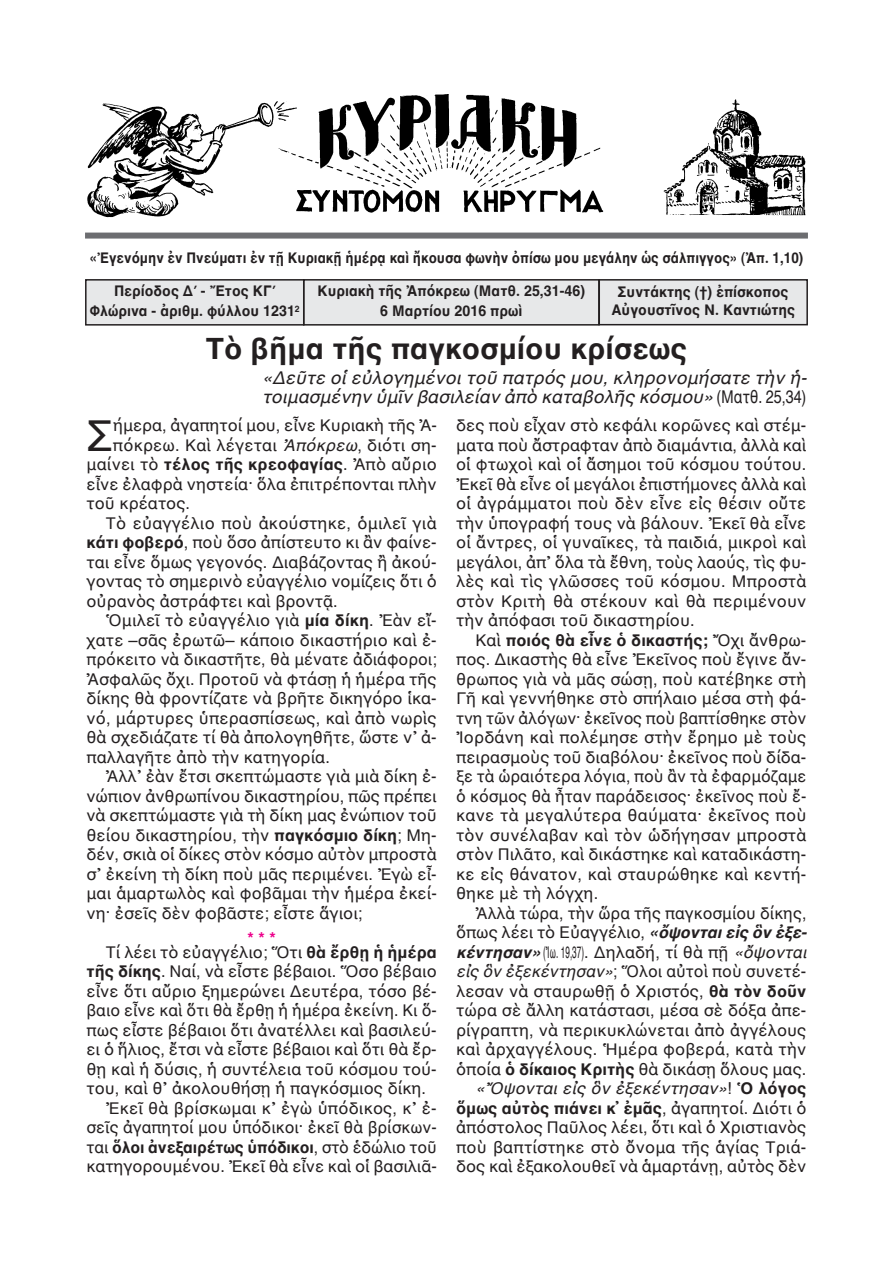
<style>
.page{position:relative;width:893px;height:1263px;background:#fff}
.page>*{position:absolute;margin:0;border:0;box-sizing:border-box;transform-origin:0 0}
.t1{font:43.5px "AL Helvetica";color:#231f20}
.t2{font:700 30px "AL Helvetica";color:#231f20}
.t3{font:italic 18px/19.5px "AL Helvetica";color:#231f20}
.t4{font:16.5px/19.5px "AL Helvetica";color:#231f20;text-align:justify}
.t5{font:700 16.5px "AL Helvetica";letter-spacing:-.01em;color:#231f20}
.t6{font:700 16.5px "AL Helvetica";letter-spacing:.01em;color:#231f20}
.t7{font:700 15px/19.5px "AL Helvetica";color:#231f20;text-align:center;scale:.95 1}
.t8{font:700 15px "AL Helvetica";color:#231f20;scale:.9 1}
.s1{font-style:normal}
.s2{font-style:italic}
.s3{font-weight:400}
.s4{font-weight:700}
.s5{font-weight:700;color:#ed028c}
.s6{font-weight:700;font-style:italic}
</style>
<div class="page">
<div style="left:304px;top:280px;width:295px;height:45px;background:#e7e8e9"></div>
<div style="left:303px;top:279px;width:297px;height:47px;border:2px solid #231f20"></div>
<div style="left:87px;top:281px;width:216px;height:43px;background:#e7e8e9"></div>
<div style="left:85px;top:279px;width:219px;height:47px;border:2px solid #231f20"></div>
<div style="left:600px;top:281px;width:206px;height:43px;background:#e7e8e9"></div>
<div style="left:598px;top:279px;width:210px;height:46px;border:2px solid #231f20"></div>
<div style="left:85px;top:233px;width:723px;height:6px;background:#6c6d70"></div>
<img style="left:87px;top:94px;width:719px;height:124px">
<p class="t8" style="left:90px;top:249px;width:794px">«Ἐγενόμην ἐν Πνεύματι ἐν τῇ Κυριακῇ ἡμέρᾳ καὶ ἤκουσα φωνὴν ὀπίσω μου μεγάλην ὡς σάλπιγγος» (Ἀπ. 1,10)</p>
<p class="t7" style="left:317px;top:281px;width:283px">Κυριακὴ τῆς Ἀπόκρεω (Ματθ. 25,31-46)<br>6 Μαρτίου 2016 πρωὶ</p>
<p class="t7" style="left:90px;top:281px;width:222px">Περίοδος Δ΄ - Ἔτος ΚΓ΄<br>Φλώρινα - ἀριθμ. φύλλου 1231<sup>2</sup></p>
<p class="t7" style="left:611px;top:283px;width:195px;line-height:18px">Συντάκτης (†) ἐπίσκοπος<br>Αὐγουστῖνος Ν. Καντιώτης</p>
<h2 class="t2" style="left:206px;top:330px;width:483px">Τὸ βῆμα τῆς παγκοσμίου κρίσεως</h2>
<p class="t3" style="left:262px;top:367px;width:546px">«Δεῦτε οἱ εὐλογημένοι τοῦ πατρός μου, κληρονομήσατε τὴν ἡ&shy;τοιμασμένην ὑμῖν βασιλείαν ἀπὸ καταβολῆς κόσμου» <span class="s1">(Ματθ. 25,34)</span></p>
<h1 class="t1" style="left:87px;top:409px;width:28px">Σ</h1>
<p class="t4" style="left:113px;top:415px;width:325px">ήμερα, ἀγαπητοί μου, εἶνε Κυριακὴ τῆς Ἀ-</p>
<p class="t4" style="left:113px;top:435px;width:325px">πόκρεω. Καὶ λέγεται <span class="s2">Ἀπόκρεω</span>, διότι ση-</p>
<p class="t6" style="left:87px;top:454px;width:352px"><span class="s3">μαίνει τὸ</span> τέλος τῆς κρεοφαγίας<span class="s3">. Ἀπὸ αὔριο</span></p>
<p class="t4" style="left:87px;top:474px;width:352px">εἶνε ἐλαφρὰ νηστεία· ὅλα ἐπιτρέπονται πλὴν</p>
<p class="t4" style="left:87px;top:493px;width:105px">τοῦ κρέατος.</p>
<p class="t4" style="left:106px;top:513px;width:332px">Τὸ εὐαγγέλιο ποὺ ἀκούστηκε, ὁμιλεῖ γιὰ</p>
<p class="t4" style="left:87px;top:532px;width:352px"><span class="s4">κάτι φοβερό</span>, ποὺ ὅσο ἀπίστευτο κι ἂν φαίνε-</p>
<p class="t4" style="left:87px;top:552px;width:352px">ται εἶνε ὅμως γεγονός. Διαβάζοντας ἢ ἀκού-</p>
<p class="t4" style="left:87px;top:571px;width:352px">γοντας τὸ σημερινὸ εὐαγγέλιο νομίζεις ὅτι ὁ</p>
<p class="t4" style="left:87px;top:591px;width:253px">οὐρανὸς ἀστράφτει καὶ βροντᾷ.</p>
<p class="t4" style="left:106px;top:610px;width:332px">Ὁμιλεῖ τὸ εὐαγγέλιο γιὰ <span class="s4">μία δίκη</span>. Ἐὰν εἴ-</p>
<p class="t4" style="left:87px;top:630px;width:352px">χατε –σᾶς ἐρωτῶ– κάποιο δικαστήριο καὶ ἐ-</p>
<p class="t4" style="left:87px;top:649px;width:352px">πρόκειτο νὰ δικαστῆτε, θὰ μένατε ἀδιάφοροι;</p>
<p class="t4" style="left:87px;top:669px;width:352px">Ἀσφαλῶς ὄχι. Προτοῦ νὰ φτάσῃ ἡ ἡμέρα τῆς</p>
<p class="t4" style="left:87px;top:688px;width:352px">δίκης θὰ φροντίζατε νὰ βρῆτε δικηγόρο ἱκα-</p>
<p class="t4" style="left:87px;top:708px;width:352px">νό, μάρτυρες ὑπερασπίσεως, καὶ ἀπὸ νωρὶς</p>
<p class="t4" style="left:87px;top:727px;width:352px">θὰ σχεδιάζατε τί θὰ ἀπολογηθῆτε, ὥστε ν᾿ ἀ-</p>
<p class="t4" style="left:87px;top:747px;width:245px">παλλαγῆτε ἀπὸ τὴν κατηγορία.</p>
<p class="t4" style="left:106px;top:766px;width:332px">Ἀλλ᾿ ἐὰν ἔτσι σκεπτώμαστε γιὰ μιὰ δίκη ἐ-</p>
<p class="t4" style="left:87px;top:786px;width:352px">νώπιον ἀνθρωπίνου δικαστηρίου, πῶς πρέπει</p>
<p class="t4" style="left:87px;top:805px;width:352px">νὰ σκεπτώμαστε γιὰ τὴ δίκη μας ἐνώπιον τοῦ</p>
<p class="t4" style="left:87px;top:825px;width:352px">θείου δικαστηρίου, τὴν <span class="s4">παγκόσμιο δίκη</span>; Μη-</p>
<p class="t4" style="left:87px;top:844px;width:352px">δέν, σκιὰ οἱ δίκες στὸν κόσμο αὐτὸν μπροστὰ</p>
<p class="t4" style="left:87px;top:864px;width:352px">σ᾿ ἐκείνη τὴ δίκη ποὺ μᾶς περιμένει. Ἐγὼ εἶ-</p>
<p class="t4" style="left:87px;top:883px;width:352px">μαι ἁμαρτωλὸς καὶ φοβᾶμαι τὴν ἡμέρα ἐκεί-</p>
<p class="t4" style="left:87px;top:903px;width:277px">νη· ἐσεῖς δὲν φοβᾶστε; εἶστε ἅγιοι;</p>
<p class="t4" style="left:106px;top:931px;width:332px;line-height:14.1px;text-indent:142px"><span class="s5">***<br></span>Τί λέει τὸ εὐαγγέλιο; Ὅτι <span class="s4">θὰ ἔρθῃ ἡ ἡμέρα</span></p>
<p class="t4" style="left:87px;top:961px;width:352px"><span class="s4">τῆς δίκης</span>. Ναί, νὰ εἶστε βέβαιοι. Ὅσο βέβαιο</p>
<p class="t4" style="left:87px;top:981px;width:352px">εἶνε ὅτι αὔριο ξημερώνει Δευτέρα, τόσο βέ-</p>
<p class="t4" style="left:87px;top:1000px;width:352px">βαιο εἶνε καὶ ὅτι θὰ ἔρθῃ ἡ ἡμέρα ἐκείνη. Κι ὅ-</p>
<p class="t4" style="left:87px;top:1020px;width:352px">πως εἶστε βέβαιοι ὅτι ἀνατέλλει καὶ βασιλεύ-</p>
<p class="t4" style="left:87px;top:1039px;width:352px">ει ὁ ἥλιος, ἔτσι νὰ εἶστε βέβαιοι καὶ ὅτι θὰ ἔρ-</p>
<p class="t4" style="left:87px;top:1059px;width:352px">θῃ καὶ ἡ δύσις, ἡ συντέλεια τοῦ κόσμου τού-</p>
<p class="t4" style="left:87px;top:1078px;width:341px">του, καὶ θ᾿ ἀκολουθήσῃ ἡ παγκόσμιος δίκη.</p>
<p class="t4" style="left:106px;top:1098px;width:332px">Ἐκεῖ θὰ βρίσκωμαι κ᾿ ἐγὼ ὑπόδικος, κ᾿ ἐ-</p>
<p class="t4" style="left:87px;top:1117px;width:352px">σεῖς ἀγαπητοί μου ὑπόδικοι· ἐκεῖ θὰ βρίσκων-</p>
<p class="t5" style="left:87px;top:1137px;width:352px"><span class="s3">ται</span> ὅλοι ἀνεξαιρέτως ὑπόδικοι<span class="s3">, στὸ ἑδώλιο τοῦ</span></p>
<p class="t4" style="left:87px;top:1156px;width:352px">κατηγορουμένου. Ἐκεῖ θὰ εἶνε καὶ οἱ βασιλιᾶ-</p>
<p class="t4" style="left:456px;top:415px;width:352px">δες ποὺ εἶχαν στὸ κεφάλι κορῶνες καὶ στέμ&shy;ματα ποὺ ἄστραφταν ἀπὸ διαμάντια, ἀλλὰ καὶ οἱ φτωχοὶ καὶ οἱ ἄσημοι τοῦ κόσμου τούτου.<br>Ἐκεῖ θὰ εἶνε οἱ μεγάλοι ἐπιστήμονες ἀλλὰ καὶ οἱ ἀγράμματοι ποὺ δὲν εἶνε εἰς θέσιν οὔτε τὴν ὑπογραφή τους νὰ βάλουν. Ἐκεῖ θὰ εἶνε οἱ ἄντρες, οἱ γυναῖκες, τὰ παιδιά, μικροὶ καὶ μεγάλοι, ἀπ᾿ ὅλα τὰ ἔθνη, τοὺς λαούς, τὶς φυ&shy;λὲς καὶ τὶς γλῶσσες τοῦ κόσμου. Μπροστὰ στὸν Κριτὴ θὰ στέκουν καὶ θὰ περιμένουν τὴν ἀπόφασι τοῦ δικαστηρίου.</p>
<p class="t4" style="left:456px;top:630px;width:352px;text-indent:19px">Καὶ <span class="s4">ποιός θὰ εἶνε ὁ δικαστής;</span> Ὄχι ἄνθρω&shy;πος. Δικαστὴς θὰ εἶνε Ἐκεῖνος ποὺ ἔγινε ἄν&shy;θρωπος γιὰ νὰ μᾶς σώσῃ, ποὺ κατέβηκε στὴ Γῆ καὶ γεννήθηκε στὸ σπήλαιο μέσα στὴ φά&shy;τνη τῶν ἀλόγων· ἐκεῖνος ποὺ βαπτίσθηκε στὸν Ἰορδάνη καὶ πολέμησε στὴν ἔρημο μὲ τοὺς πειρασμοὺς τοῦ διαβόλου· ἐκεῖνος ποὺ δίδα&shy;ξε τὰ ὡραιότερα λόγια, ποὺ ἂν τὰ ἐφαρμόζαμε ὁ κόσμος θὰ ἦταν παράδεισος· ἐκεῖνος ποὺ ἔ&shy;κανε τὰ μεγαλύτερα θαύματα· ἐκεῖνος ποὺ τὸν συνέλαβαν καὶ τὸν ὡδήγησαν μπροστὰ στὸν Πιλᾶτο, καὶ δικάστηκε καὶ καταδικάστη&shy;κε εἰς θάνατον, καὶ σταυρώθηκε καὶ κεντή&shy;θηκε μὲ τὴ λόγχη.</p>
<p class="t4" style="left:456px;top:903px;width:352px;text-align:right">Ἀλλὰ τώρα, τὴν ὥρα τῆς παγκοσμίου δίκης, ὅπως λέει τὸ Εὐαγγέλιο, <span class="s6">«ὄψονται εἰς ὃν ἐξε&shy;κέντησαν»</span> (Ἰω. 19,37). Δηλαδή, τί θὰ πῇ <span class="s2">«ὄψονται εἰς ὃν ἐξεκέντησαν»</span>; Ὅλοι αὐτοὶ ποὺ συνετέ&shy;λεσαν νὰ σταυρωθῇ ὁ Χριστός, <span class="s4">θὰ τὸν δοῦν </span>τώρα σὲ ἄλλη κατάστασι, μέσα σὲ δόξα ἀπε&shy;ρίγραπτη, νὰ περικυκλώνεται ἀπὸ ἀγγέλους καὶ ἀρχαγγέλους. Ἡμέρα φοβερά, κατὰ τὴν ὁποία <span class="s4">ὁ δίκαιος Κριτὴς</span> θὰ δικάσῃ ὅλους μας. <span class="s2">«Ὄψονται εἰς ὃν ἐξεκέντησαν»</span>! <span class="s4">Ὁ λόγος ὅμως αὐτὸς πιάνει κ᾿ ἐμᾶς</span>, ἀγαπητοί. Διότι ὁ ἀπόστολος Παῦλος λέει, ὅτι καὶ ὁ Χριστιανὸς ποὺ βαπτίστηκε στὸ ὄνομα τῆς ἁγίας Τριά&shy;δος καὶ ἐξακολουθεῖ νὰ ἁμαρτάνῃ, αὐτὸς δὲν</p>
</div>
